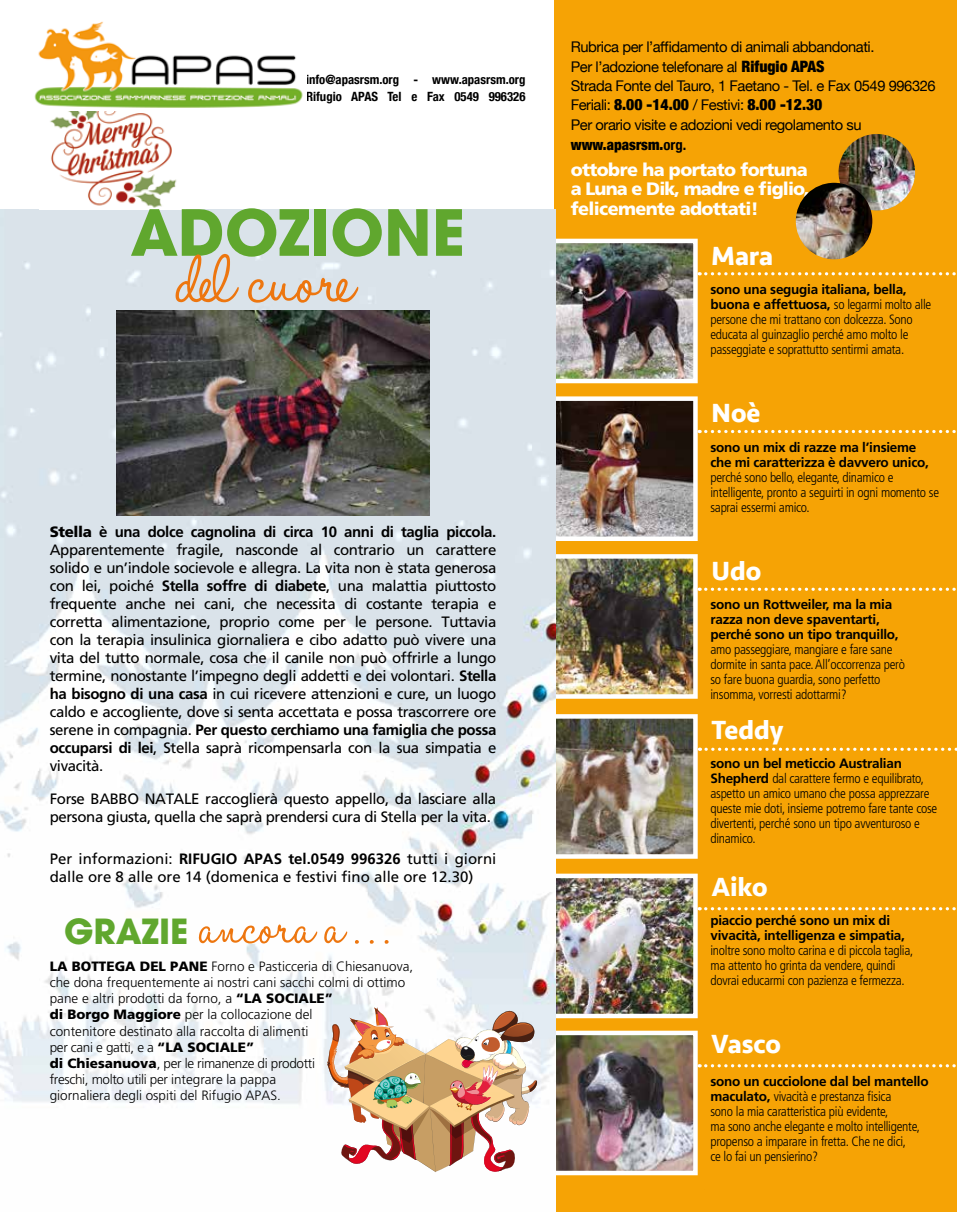
<style>
.page{position:relative;width:957px;height:1212px;background:#fff}
.page>*{position:absolute;margin:0;border:0;box-sizing:border-box;transform-origin:0 0}
.t1{font:90px "Halo Handletter";color:#ed760f}
.t2{font:68.7px "Halo Handletter";color:#ed760f}
.t3{font:700 63px "Avant Garde";color:#60a72e}
.t4{font:700 27px "Seravek";letter-spacing:-.005em;color:#fff}
.t5{font:900 18px/19.5px "Frutiger";letter-spacing:-.035em;color:#fff;text-align:justify}
.t6{font:900 condensed 15.6px "Helvetica Neue";color:#000}
.t7{font:15px/18px "Frutiger";letter-spacing:-.025em;color:#000;text-align:justify}
.t8{font:15px/18px "Frutiger";color:#000}
.t9{font:14.7px/19.4px "Helvetica Neue";letter-spacing:-.03em;color:#000}
.t10{font:300 condensed 13.5px/15px "Frutiger";letter-spacing:-.02em;color:#000}
.t11{font:300 13.5px/16.2px "Frutiger";color:#000}
.t12{font:700 13.5px/15px "Frutiger";letter-spacing:-.02em;color:#000}
.t13{font:700 condensed 12.75px/16.5px "Helvetica Neue";color:#000}
.s1{font-weight:900}
.s2{font-weight:700}
.s3{font-family:"Avant Garde";font-weight:700;font-size:34.35px;color:#60a72e}
.s4{font-weight:900;font-stretch:condensed;font-size:15.6px}
.s5{font-weight:400;font-stretch:normal;font-size:14.7px}
.s6{font-weight:900;font-stretch:condensed}
.s7{font-weight:700;font-stretch:condensed}
.s8{font-weight:700;font-stretch:normal}
</style>
<div class="page">
<div style="left:554px;top:0;width:403px;height:1212px;background:#f6a305"></div>
<svg style="left:699px;top:907px;width:257px;height:3px"></svg>
<img style="left:556px;top:879px;width:136px;height:134px">
<div style="left:536px;top:874px;width:161px;height:144px;border:4px solid #fff"></div>
<svg style="left:699px;top:272px;width:257px;height:3px"></svg>
<img style="left:556px;top:244px;width:136px;height:134px">
<div style="left:536px;top:239px;width:161px;height:144px;border:4px solid #fff"></div>
<svg style="left:699px;top:430px;width:257px;height:3px"></svg>
<img style="left:556px;top:401px;width:136px;height:135px">
<div style="left:536px;top:396px;width:161px;height:145px;border:4px solid #fff"></div>
<svg style="left:699px;top:588px;width:257px;height:3px"></svg>
<img style="left:556px;top:559px;width:136px;height:135px">
<div style="left:536px;top:554px;width:161px;height:145px;border:4px solid #fff"></div>
<svg style="left:699px;top:1064px;width:257px;height:3px"></svg>
<img style="left:556px;top:1036px;width:136px;height:134px">
<div style="left:536px;top:1031px;width:161px;height:144px;border:4px solid #fff"></div>
<img style="left:838px;top:134px;width:77px;height:76px;border-radius:38px">
<img style="left:796px;top:183px;width:76px;height:76px;border-radius:38px">
<svg style="left:706px;top:747px;width:251px;height:4px"></svg>
<img style="left:556px;top:719px;width:136px;height:135px">
<div style="left:536px;top:714px;width:161px;height:145px;border:4px solid #fff"></div>
<img style="left:0;top:209px;width:556px;height:1003px">
<img style="left:327px;top:1007px;width:210px;height:165px">
<img style="left:117px;top:310px;width:312px;height:205px">
<img style="left:50px;top:111px;width:127px;height:97px">
<img style="left:34px;top:21px;width:269px;height:87px">
<p class="t13" style="left:306px;top:70px;width:221px">info@apasrsm.org - www.apasrsm.org<br>Rifugio APAS Tel e Fax 0549 996326</p>
<h3 class="t3" style="left:130px;top:192px;width:336px">ADOZIONE</h3>
<h1 class="t1" style="left:176px;top:231px;width:180px">del cuore</h1>
<p class="t7" style="left:50px;top:523px;width:448px"><span class="s1">Stella</span> <span class="s2">è una dolce cagnolina di circa 10 anni di taglia piccola.<br></span>Apparentemente fragile, nasconde al contrario un carattere solido e un’indole socievole e allegra. La vita non è stata generosa con lei, poiché <span class="s2">Stella soffre di diabete</span>, una malattia piuttosto frequente anche nei cani, che necessita di costante terapia e corretta alimentazione, proprio come per le persone. Tuttavia con la terapia insulinica giornaliera e cibo adatto può vivere una vita del tutto normale, cosa che il canile non può offrirle a lungo termine, nonostante l’impegno degli addetti e dei volontari. <span class="s2">Stella ha bisogno di una casa</span> in cui ricevere attenzioni e cure, un luogo caldo e accogliente, dove si senta accettata e possa trascorrere ore serene in compagnia. <span class="s2">Per questo cerchiamo una famiglia che possa occuparsi di lei</span>, Stella saprà ricompensarla con la sua simpatia e vivacità.</p>
<p class="t7" style="left:50px;top:790px;width:448px">Forse BABBO NATALE raccoglierà questo appello, da lasciare alla persona giusta, quella che saprà prendersi cura di Stella per la vita.</p>
<p class="t8" style="left:50px;top:850px;width:448px">Per informazioni: <span class="s2">RIFUGIO APAS tel.0549 996326</span> tutti i giorni dalle ore 8 alle ore 14 (domenica e festivi fino alle ore 12.30)</p>
<h2 class="t2" style="left:64px;top:888px;width:327px"><span class="s3">GRAZIE</span> ancora a . . .</h2>
<p class="t11" style="left:50px;top:958px;width:365px"><span class="s1">La BOTTEGA DEL PANE</span> Forno e Pasticceria di Chiesanuova, che dona frequentemente ai nostri cani sacchi colmi di ottimo pane e altri prodotti da forno, a <span class="s1">“La Sociale”<br>di Borgo Maggiore</span> per la collocazione del<br>contenitore destinato alla raccolta di alimenti<br>per cani e gatti, e a <span class="s1">“La Sociale ”<br>di Chiesanuova</span>, per le rimanenze di prodotti<br>freschi, molto utili per integrare la pappa<br>giornaliera degli ospiti del Rifugio APAS.</p>
<p class="t9" style="left:571px;top:38px;width:366px">Rubrica per l’affidamento di animali abbandonati.<br>Per l’adozione telefonare al <span class="s4">Rifugio APAS<br></span>Strada Fonte del Tauro, 1 Faetano - Tel. e Fax 0549 996326</p>
<p class="t6" style="left:571px;top:92px;width:253px"><span class="s5">Feriali:</span> 8.00 -14.00 <span class="s5">/ Festivi:</span> 8.00 -12.30</p>
<p class="t9" style="left:571px;top:115px;width:292px;line-height:20.2px">Per orario visite e adozioni vedi regolamento su <span class="s6">www.apasrsm.</span><span class="s7">org.</span></p>
<h3 class="t5" style="left:571px;top:160px;width:240px">ottobre ha portato fortuna a Luna e Dik, madre e figlio, felicemente adottati!</h3>
<h3 class="t4" style="left:711px;top:234px;width:63px">Mara</h3>
<p class="t10" style="left:710px;top:282px;width:222px"><span class="s8">sono una segugia italiana, bella, buona e affettuosa,</span> so legarmi molto alle persone che mi trattano con dolcezza. Sono educata al guinzaglio perché amo molto le passeggiate e soprattutto sentirmi amata.</p>
<h3 class="t4" style="left:711px;top:392px;width:50px">Noè</h3>
<p class="t12" style="left:710px;top:439px;width:220px">sono un mix di razze ma l’insieme che mi caratterizza è davvero unico,</p>
<p class="t10" style="left:710px;top:470px;width:230px">perché sono bello, elegante, dinamico e intelligente, pronto a seguirti in ogni momento se saprai essermi amico.</p>
<h3 class="t4" style="left:711px;top:549px;width:51px">Udo</h3>
<p class="t12" style="left:710px;top:597px;width:190px">sono un Rottweiler, ma la mia razza non deve spaventarti, perché sono un tipo tranquillo,</p>
<p class="t10" style="left:710px;top:642px;width:196px">amo passeggiare, mangiare e fare sane dormite in santa pace. All’occorrenza però so fare buona guardia, sono perfetto insomma, vorresti adottarmi?</p>
<h3 class="t4" style="left:711px;top:708px;width:73px">Teddy</h3>
<p class="t10" style="left:710px;top:756px;width:228px"><span class="s8">sono un bel meticcio Australian Shepherd</span> dal carattere fermo e equilibrato, aspetto un amico umano che possa apprezzare queste mie doti, insieme potremo fare tante cose divertenti, perché sono un tipo avventuroso e dinamico.</p>
<h3 class="t4" style="left:711px;top:865px;width:58px">Aiko</h3>
<p class="t12" style="left:710px;top:913px;width:196px">piaccio perché sono un mix di vivacità, intelligenza e simpatia,</p>
<p class="t10" style="left:710px;top:943px;width:204px">inoltre sono molto carina e di piccola taglia, ma attento ho grinta da vendere, quindi dovrai educarmi con pazienza e fermezza.</p>
<h3 class="t4" style="left:711px;top:1022px;width:71px">Vasco</h3>
<p class="t10" style="left:710px;top:1073px;width:220px"><span class="s8">sono un cucciolone dal bel mantello maculato,</span> vivacità e prestanza fisica<br>sono la mia caratteristica più evidente,<br>ma sono anche elegante e molto intelligente, propenso a imparare in fretta. Che ne dici,<br>ce lo fai un pensierino?</p>
</div>
